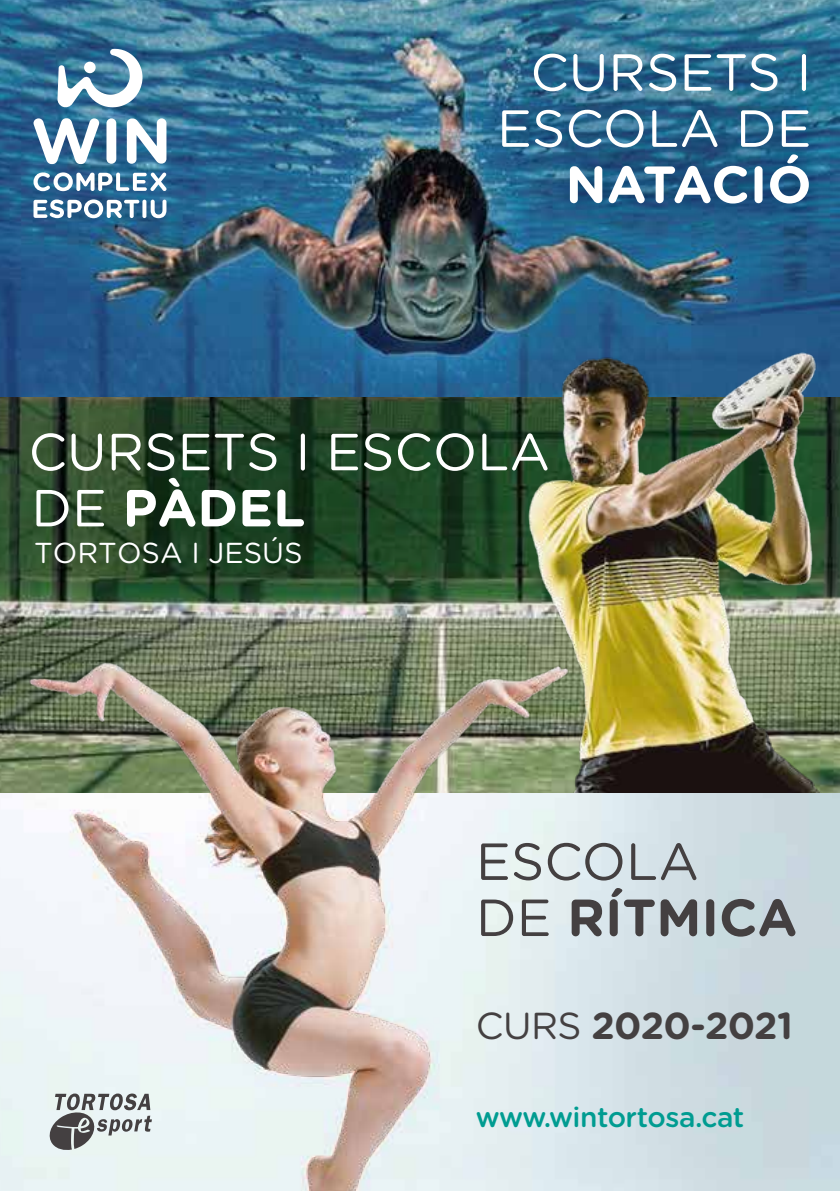
<style>
.page{position:relative;width:840px;height:1191px;background:#fff}
.page>*{position:absolute;margin:0;border:0;box-sizing:border-box;transform-origin:0 0}
.t1{font:52px/56px "Gotham Rounded";color:#fff;text-align:right}
.t2{font:52px/56px "Gotham Rounded";color:#444041}
.t3{font:700 52px "Gotham Rounded";color:#fff}
.t4{font:700 37.6px "Gotham Rounded";letter-spacing:-.015em;color:#444041}
.t5{font:28.8px "Gotham Rounded";color:#fff}
.t6{font:500 28px "Gotham Rounded";letter-spacing:-.015em;color:#009c91}
.s1{font-weight:400}
.s2{font-weight:700}
</style>
<div class="page">
<img style="left:0;top:0;width:839px;height:1191px">
<svg style="left:0;top:397px;width:839px;height:211px;background:#2c4c2d"></svg>
<img style="left:454px;top:352px;width:383px;height:821px">
<img style="left:0;top:629px;width:600px;height:562px">
<svg style="left:33px;top:172px;width:133px;height:19px"></svg>
<svg style="left:33px;top:199px;width:106px;height:19px"></svg>
<svg style="left:142px;top:200px;width:4px;height:18px"></svg>
<svg style="left:151px;top:200px;width:15px;height:18px"></svg>
<svg style="left:57px;top:49px;width:85px;height:59px"></svg>
<svg style="left:33px;top:118px;width:66px;height:46px"></svg>
<div style="left:106px;top:118px;width:10px;height:46px;background:#fff;border-radius:5px"></div>
<svg style="left:127px;top:118px;width:39px;height:46px"></svg>
<img style="left:462px;top:12px;width:377px;height:240px">
<svg style="left:46px;top:1093px;width:106px;height:58px;background:#adb3b3"></svg>
<p class="t1" style="left:496px;top:42px;width:316px">CURSETS I<br>ESCOLA DE</p>
<p class="t3" style="left:565px;top:146px;width:247px">NATACIÓ</p>
<p class="t1" style="left:28px;top:421px;width:523px">CURSETS I ESCOLA</p>
<p class="t3" style="left:31px;top:470px;width:275px"><span class="s1">DE</span> PÀDEL</p>
<p class="t5" style="left:34px;top:533px;width:270px">TORTOSA I JESÚS</p>
<p class="t2" style="left:475px;top:831px;width:323px">ESCOLA<br>DE <span class="s2">RÍTMICA</span></p>
<p class="t4" style="left:475px;top:997px;width:318px"><span class="s1">CURS</span> 2020-2021</p>
<p class="t6" style="left:475px;top:1096px;width:270px">www.wintortosa.cat</p>
</div>
